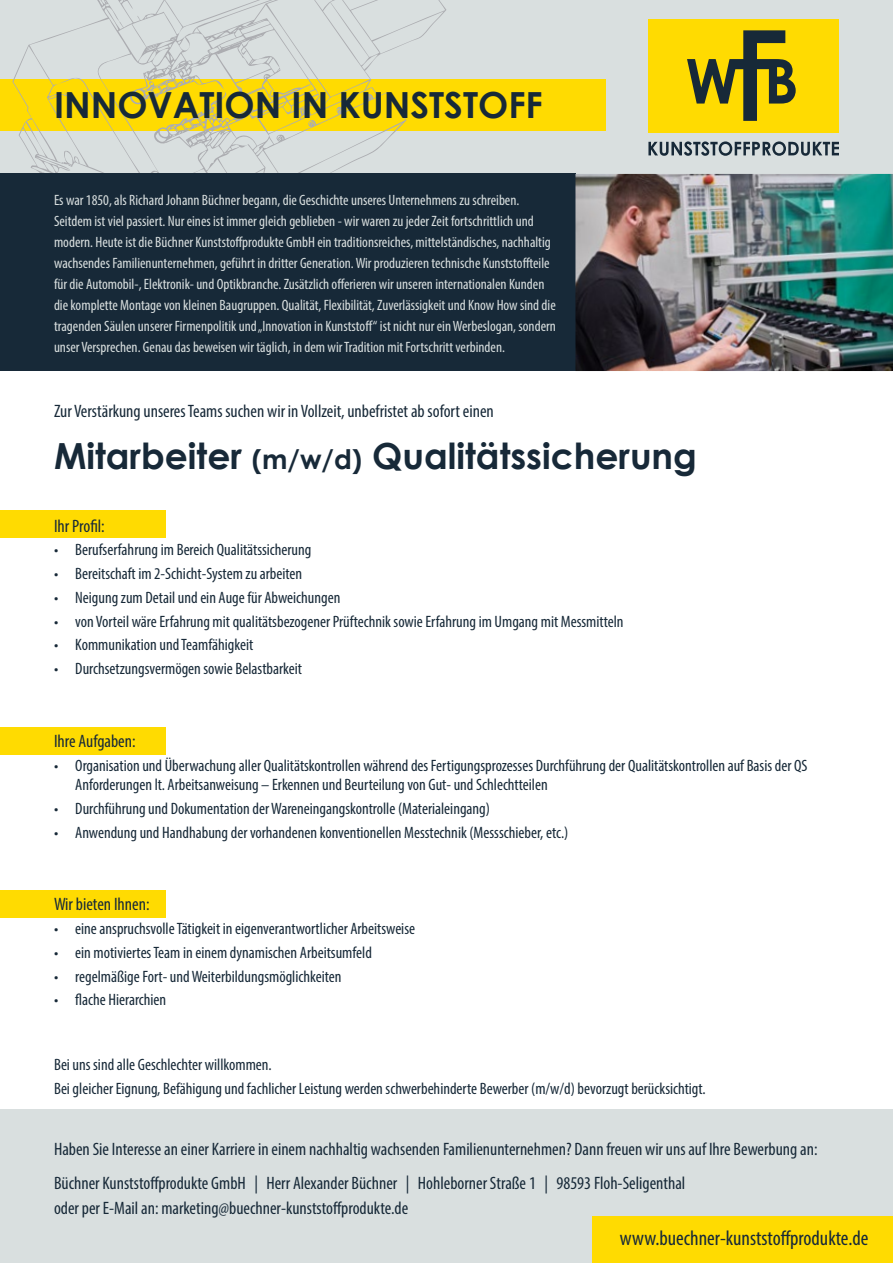
<style>
.page{position:relative;width:893px;height:1263px;background:#fff}
.page>*{position:absolute;margin:0;border:0;box-sizing:border-box;transform-origin:0 0}
.t1{font:700 36px "Century Gothic";color:#172938}
.t2{font:condensed 21px "Myriad Pro";color:#172938}
.t3{font:condensed 18px/33.8px "Myriad Pro";color:#172938}
.t4{font:condensed 16.5px/19.5px "Myriad Pro";color:#172938}
.t5{font:condensed 15px/21px "Myriad Pro";color:#d9dfdf}
.s1{font-size:27px}
</style>
<div class="page">
<div style="left:0;top:890px;width:166px;height:27px;background:#ffdb01"></div>
<div style="left:0;top:727px;width:166px;height:27px;background:#ffdb01"></div>
<div style="left:0;top:511px;width:166px;height:27px;background:#ffdb01"></div>
<div style="left:0;top:1110px;width:893px;height:153px;background:#d9dfdf"></div>
<div style="left:592px;top:1216px;width:301px;height:47px;background:#ffdb01"></div>
<div style="left:0;top:0;width:893px;height:232px;background:#d9dfdf"></div>
<div style="left:0;top:79px;width:605px;height:52px;background:#ffdb01"></div>
<svg style="left:12px;top:0;width:434px;height:174px"></svg>
<div style="left:0;top:174px;width:575px;height:197px;background:#172938"></div>
<div style="left:649px;top:19px;width:190px;height:113px;background:#ffdb01"></div>
<svg style="left:687px;top:30px;width:109px;height:91px"></svg>
<svg style="left:648px;top:141px;width:191px;height:15px"></svg>
<img style="left:575px;top:174px;width:318px;height:197px">
<h1 class="t1" style="left:54px;top:78px;width:490px">INNOVATION IN KUNSTSTOFF</h1>
<p class="t5" style="left:54px;top:189px;width:503px">Es war 1850, als Richard Johann Büchner begann, die Geschichte unseres Unternehmens zu schreiben.<br>Seitdem ist viel passiert. Nur eines ist immer gleich geblieben - wir waren zu jeder Zeit fortschrittlich und modern. Heute ist die Büchner Kunststoffprodukte GmbH ein traditionsreiches, mittelständisches, nachhaltig wachsendes Familienunternehmen, geführt in dritter Generation. Wir produzieren technische Kunststoffteile für die Automobil-, Elektronik- und Optikbranche. Zusätzlich offerieren wir unseren internationalen Kunden die komplette Montage von kleinen Baugruppen. Qualität, Flexibilität, Zuverlässigkeit und Know How sind die tragenden Säulen unserer Firmenpolitik und „Innovation in Kunststoff“ ist nicht nur ein Werbeslogan, sondern unser Versprechen. Genau das beweisen wir täglich, in dem wir Tradition mit Fortschritt verbinden.</p>
<p class="t3" style="left:54px;top:394px;width:441px">Zur Verstärkung unseres Teams suchen wir in Vollzeit, unbefristet ab sofort einen</p>
<h1 class="t1" style="left:54px;top:428px;width:644px">Mitarbeiter <span class="s1">(m/w/d)</span> Qualitätssicherung</h1>
<p class="t3" style="left:54px;top:508px;width:52px">Ihr Profil:</p>
<p class="t4" style="left:54px;top:540px;width:259px">• Berufserfahrung im Bereich Qualitätssicherung</p>
<p class="t4" style="left:54px;top:564px;width:250px">• Bereitschaft im 2-Schicht-System zu arbeiten</p>
<p class="t4" style="left:54px;top:587px;width:288px">• Neigung zum Detail und ein Auge für Abweichungen</p>
<p class="t4" style="left:54px;top:611px;width:571px">• von Vorteil wäre Erfahrung mit qualitätsbezogener Prüftechnik sowie Erfahrung im Umgang mit Messmitteln</p>
<p class="t4" style="left:54px;top:635px;width:201px">• Kommunikation und Teamfähigkeit</p>
<p class="t4" style="left:54px;top:659px;width:250px">• Durchsetzungsvermögen sowie Belastbarkeit</p>
<p class="t3" style="left:54px;top:724px;width:83px">Ihre Aufgaben:</p>
<p class="t4" style="left:75px;top:755px;width:734px;text-indent:-21px">• Organisation und Überwachung aller Qualitätskontrollen während des Fertigungsprozesses Durchführung der Qualitätskontrollen auf Basis der QS<br>Anforderungen lt. Arbeitsanweisung – Erkennen und Beurteilung von Gut- und Schlechtteilen</p>
<p class="t4" style="left:54px;top:798px;width:438px">• Durchführung und Dokumentation der Wareneingangskontrolle (Materialeingang)</p>
<p class="t4" style="left:54px;top:822px;width:516px">• Anwendung und Handhabung der vorhandenen konventionellen Messtechnik (Messschieber, etc.)</p>
<p class="t3" style="left:54px;top:887px;width:97px">Wir bieten Ihnen:</p>
<p class="t4" style="left:54px;top:919px;width:363px">• eine anspruchsvolle Tätigkeit in eigenverantwortlicher Arbeitsweise</p>
<p class="t4" style="left:54px;top:942px;width:319px">• ein motiviertes Team in einem dynamischen Arbeitsumfeld</p>
<p class="t4" style="left:54px;top:966px;width:289px">• regelmäßige Fort- und Weiterbildungsmöglichkeiten</p>
<p class="t4" style="left:54px;top:990px;width:114px">• flache Hierarchien</p>
<p class="t4" style="left:54px;top:1053px;width:653px;line-height:23.7px">Bei uns sind alle Geschlechter willkommen.<br>Bei gleicher Eignung, Befähigung und fachlicher Leistung werden schwerbehinderte Bewerber (m/w/d) bevorzugt berücksichtigt.</p>
<p class="t3" style="left:54px;top:1132px;width:765px">Haben Sie Interesse an einer Karriere in einem nachhaltig wachsenden Familienunternehmen? Dann freuen wir uns auf Ihre Bewerbung an:<br>Büchner Kunststoffprodukte GmbH | Herr Alexander Büchner | Hohleborner Straße 1 | 98593 Floh-Seligenthal</p>
<p class="t3" style="left:54px;top:1191px;width:356px">oder per E-Mail an: marketing@buechner-kunststoffprodukte.de</p>
<p class="t2" style="left:620px;top:1225px;width:250px">www.buechner-kunststoffprodukte.de</p>
</div>
